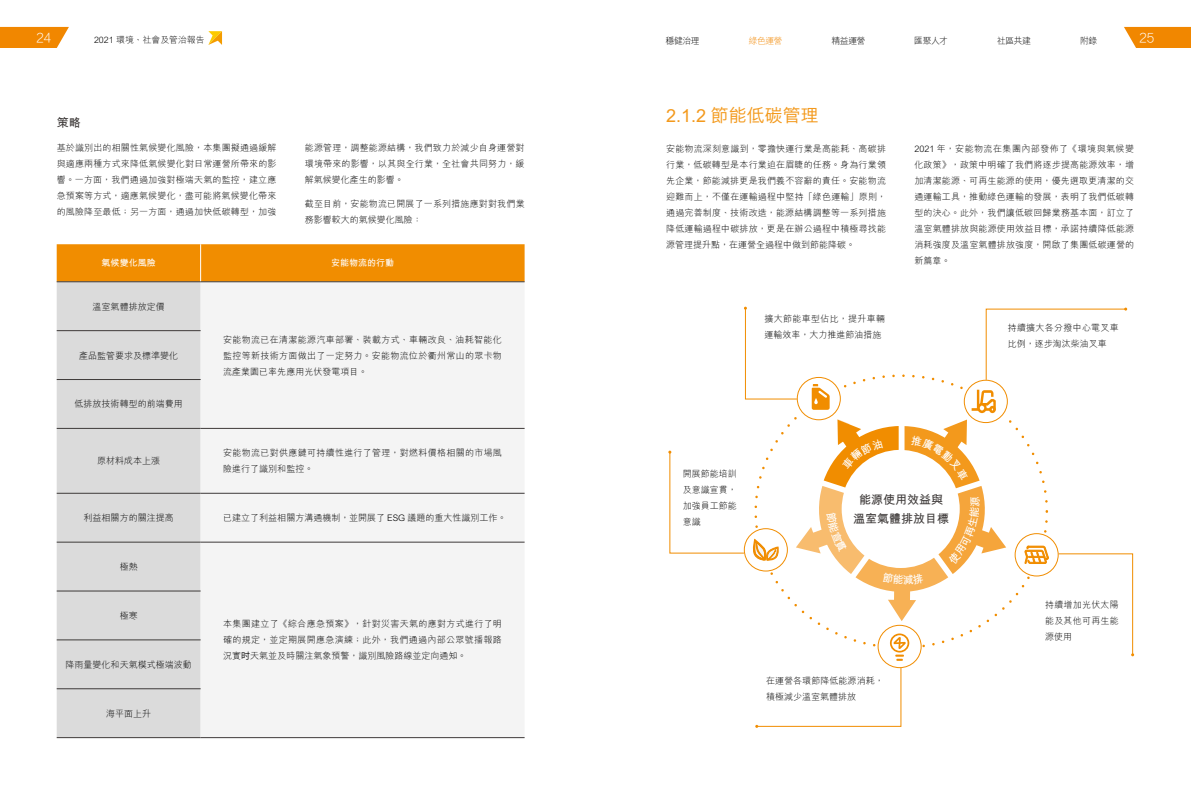
<style>
.page{position:relative;width:1191px;height:808px;background:#fff}
.page>*{position:absolute;margin:0;border:0;box-sizing:border-box;transform-origin:0 0}
.二级标题18{font:500 18px "M Hei HK";color:#f3991c}
.t1{font:12.2px "FZLTXHJW GB1 0";color:#fff}
.三级或案例12{font:700 12px "M Hei HK";color:#3e3a39}
.正文9{font:300 9px/16px "M Hei HK";letter-spacing:.02em;color:#000;text-align:justify}
.正文9-2{font:300 9px "M Hei HK";color:#000}
.正文9-3{font:700 9px "M Hei HK";color:#fff}
.t2{font:300 8.8px "M Hei HK";letter-spacing:-.025em;color:#000}
.t3{font:300 8.8px "M Hei HK";color:#000}
.t4{font:300 8.8px "M Hei HK";color:#f28700}
.s1{font-family:"Source Han Sans CN";font-weight:400}
</style>
<div class="page">
<svg style="left:1124px;top:27px;width:67px;height:21px"></svg>
<svg style="left:0;top:27px;width:69px;height:21px"></svg>
<svg style="left:208px;top:31px;width:14px;height:14px"></svg>
<div style="left:1014px;top:533px;width:44px;height:43px;border:1px solid #f18d00;border-radius:50%"></div>
<div style="left:877px;top:625px;width:44px;height:43px;border:1px solid #f18d00;border-radius:50%"></div>
<svg style="left:744px;top:529px;width:43px;height:42px"></svg>
<div style="left:744px;top:528px;width:43px;height:43px;border:1px solid #f18d00;border-radius:50%"></div>
<div style="left:57px;top:244px;width:467px;height:38px;background:#f18d00"></div>
<div style="left:57px;top:283px;width:144px;height:454px;background:#dbdbdb"></div>
<div style="left:201px;top:283px;width:323px;height:454px;background:#f4f4f4"></div>
<hr style="left:201px;top:737px;width:323px;height:1px;background:#3e3a39">
<hr style="left:200px;top:244px;width:1px;height:38px;background:#fff">
<hr style="left:57px;top:282px;width:144px;height:1px;background:#3e3a39">
<hr style="left:57px;top:330px;width:144px;height:1px;background:#3e3a39">
<hr style="left:57px;top:379px;width:144px;height:1px;background:#3e3a39">
<hr style="left:57px;top:428px;width:144px;height:1px;background:#3e3a39">
<hr style="left:57px;top:493px;width:144px;height:1px;background:#3e3a39">
<hr style="left:57px;top:542px;width:144px;height:1px;background:#3e3a39">
<hr style="left:57px;top:591px;width:144px;height:1px;background:#3e3a39">
<hr style="left:57px;top:640px;width:144px;height:1px;background:#3e3a39">
<hr style="left:57px;top:688px;width:144px;height:1px;background:#3e3a39">
<hr style="left:57px;top:737px;width:144px;height:1px;background:#3e3a39">
<hr style="left:201px;top:282px;width:323px;height:1px;background:#3e3a39">
<hr style="left:201px;top:428px;width:323px;height:1px;background:#3e3a39">
<hr style="left:201px;top:493px;width:323px;height:1px;background:#3e3a39">
<hr style="left:201px;top:542px;width:323px;height:1px;background:#3e3a39">
<svg style="left:891px;top:647px;width:18px;height:14px"></svg>
<svg style="left:752px;top:538px;width:2px;height:23px"></svg>
<svg style="left:754px;top:374px;width:294px;height:273px"></svg>
<div style="left:894px;top:582px;width:16px;height:21px;background:#f7b155"></div>
<svg style="left:888px;top:600px;width:28px;height:21px"></svg>
<svg style="left:985px;top:308px;width:142px;height:73px"></svg>
<svg style="left:1057px;top:553px;width:77px;height:103px"></svg>
<svg style="left:668px;top:451px;width:76px;height:103px"></svg>
<svg style="left:744px;top:307px;width:53px;height:93px"></svg>
<svg style="left:755px;top:667px;width:146px;height:61px"></svg>
<svg style="left:796px;top:420px;width:210px;height:172px"></svg>
<h2 class="t1" style="left:37px;top:31px;width:16px">24</h2>
<p class="t3" style="left:94px;top:34px;width:112px">2021 環境、社會及管治報告</p>
<h2 class="t1" style="left:1139px;top:31px;width:16px">25</h2>
<p class="t2" style="left:665px;top:34px;width:36px">穩健治理</p>
<p class="t4" style="left:749px;top:34px;width:35px">綠色運營</p>
<p class="t2" style="left:831px;top:34px;width:35px">精益運營</p>
<p class="t2" style="left:914px;top:34px;width:35px">匯聚人才</p>
<p class="t2" style="left:997px;top:34px;width:35px">社區共建</p>
<p class="t2" style="left:1080px;top:34px;width:19px">附錄</p>
<p class="三级或案例12" style="left:57px;top:114px;width:25px">策略</p>
<p class="正文9" style="left:57px;top:139px;width:221px">基於識別出的相關性氣候變化風險，本集團擬通過緩解與適應兩種方式來降低氣候變化對日常運營所帶來的影響。一方面，我們通過加強對極端天氣的監控，建立應急預案等方式，適應氣候變化，盡可能將氣候變化帶來的風險降至最低；另一方面，通過加快低碳轉型，加強</p>
<p class="正文9" style="left:305px;top:139px;width:221px">能源管理，調整能源結構，我們致力於減少自身運營對環境帶來的影響，以其與全行業，全社會共同努力，緩解氣候變化產生的影響。</p>
<p class="正文9" style="left:305px;top:196px;width:221px">截至目前，安能物流已開展了一系列措施應對對我們業務影響較大的氣候變化風險：</p>
<p class="正文9-3" style="left:102px;top:257px;width:55px">氣候變化風險</p>
<p class="正文9-3" style="left:331px;top:257px;width:64px">安能物流的行動</p>
<p class="正文9-2" style="left:93px;top:300px;width:73px">溫室氣體排放定價</p>
<p class="正文9" style="left:223px;top:331px;width:280px">安能物流已在清潔能源汽車部署、裝載方式、車輛改良、油耗智能化監控等新技術方面做出了一定努力。安能物流位於衢州常山的眾卡物流產業園已率先應用光伏發電項目。</p>
<p class="正文9-2" style="left:79px;top:349px;width:100px">產品監管要求及標準變化</p>
<p class="正文9-2" style="left:75px;top:398px;width:109px">低排放技術轉型的前端費用</p>
<p class="正文9-2" style="left:97px;top:455px;width:64px">原材料成本上漲</p>
<p class="正文9" style="left:223px;top:445px;width:280px">安能物流已對供應鏈可持續性進行了管理，對燃料價格相關的市場風險進行了識別和監控。</p>
<p class="正文9-2" style="left:84px;top:511px;width:91px">利益相關方的關注提高</p>
<p class="正文9-2" style="left:223px;top:511px;width:285px">已建立了利益相關方溝通機制，並開展了 ESG 議題的重大性識別工作。</p>
<p class="正文9" style="left:120px;top:558px;width:19px">極熱</p>
<p class="正文9" style="left:120px;top:607px;width:19px">極寒</p>
<p class="正文9-2" style="left:66px;top:658px;width:127px">降雨量變化和天氣模式極端波動</p>
<p class="正文9" style="left:106px;top:705px;width:46px">海平面上升</p>
<p class="正文9" style="left:223px;top:616px;width:280px">本集團建立了《綜合應急預案》，針對災害天氣的應對方式進行了明確的規定，並定期展開應急演練；此外，我們通過內部公眾號播報路況實<span class="s1">时</span>天氣並及時關注氣象預警，識別風險路線並定向通知。</p>
<p class="二级标题18" style="left:666px;top:103px;width:154px">2.1.2 節能低碳管理</p>
<p class="正文9" style="left:666px;top:140px;width:221px">安能物流深刻意識到，零擔快運行業是高能耗、高碳排行業，低碳轉型是本行業迫在眉睫的任務。身為行業領先企業，節能減排更是我們義不容辭的責任。安能物流迎難而上，不僅在運輸過程中堅持「綠色運輸」原則，通過完善制度、技術改造，能源結構調整等一系列措施降低運輸過程中碳排放，更是在辦公過程中積極尋找能源管理提升點，在運營全過程中做到節能降碳。</p>
<p class="正文9" style="left:914px;top:140px;width:221px">2021 年，安能物流在集團內部發佈了《環境與氣候變化政策》，政策中明確了我們將逐步提高能源效率，增加清潔能源、可再生能源的使用，優先選取更清潔的交通運輸工具，推動綠色運輸的發展，表明了我們低碳轉型的決心。此外，我們讓低碳回歸業務基本面，訂立了溫室氣體排放與能源使用效益目標，承諾持續降低能源消耗強度及溫室氣體排放強度，開啟了集團低碳運營的新篇章。</p>
<p class="正文9" style="left:764px;top:310px;width:122px">擴大節能車型佔比，提升車輛運輸效率，大力推進節油措施</p>
<p class="正文9" style="left:682px;top:466px;width:55px">開展節能培訓及意識宣貫，加強員工節能意識</p>
<p class="三级或案例12" style="left:859px;top:491px;width:85px">能源使用效益與</p>
<p class="三级或案例12" style="left:853px;top:509px;width:97px">溫室氣體排放目標</p>
<p class="正文9" style="left:766px;top:672px;width:119px">在運營各環節降低能源消耗，積極減少溫室氣體排放</p>
<p class="正文9" style="left:1007px;top:319px;width:113px">持續擴大各分撥中心電叉車比例，逐步淘汰柴油叉車</p>
<p class="正文9" style="left:1045px;top:596px;width:75px">持續增加光伏太陽能及其他可再生能源使用</p>
</div>
